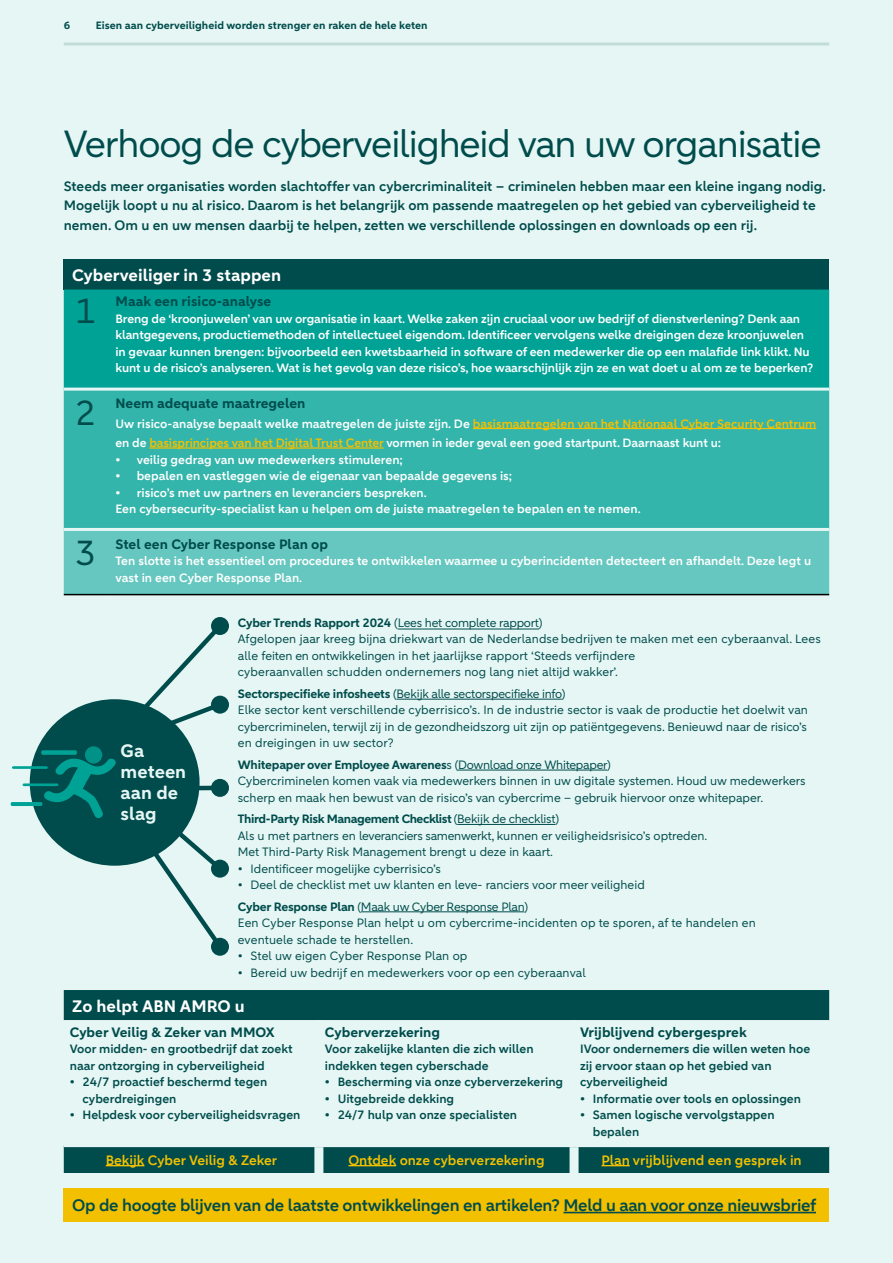
<style>
.page{position:relative;width:893px;height:1263px;background:#e5f6f4}
.page>*{position:absolute;margin:0;border:0;box-sizing:border-box;transform-origin:0 0}
.t1{font:37.5px "ABNAMRO Sans";letter-spacing:-.03em;color:#004c4c}
.t2{font:34.5px "ABNAMRO Sans";color:#004c4c}
.t3{font:700 17.85px/21.1px "ABNAMRO Sans";color:#e5f6f4}
.t4{font:600 16.5px "ABNAMRO Sans";letter-spacing:-.02em;color:#004c4c}
.t5{font:700 16.5px "ABNAMRO Sans";color:#fff}
.t6{font:600 13.5px/19.5px "ABNAMRO Sans";color:#004c4c}
.t7{font:700 13.5px "ABNAMRO Sans";color:#004c4c}
.t8{font:600 13.5px "ABNAMRO Sans";color:#f3c000}
.t9{font:12px/16.5px "ABNAMRO Sans";color:#004c4c}
.t10{font:600 12px/16.5px "ABNAMRO Sans";letter-spacing:-.01em;color:#fff}
.t11{font:600 12px/16.5px "ABNAMRO Sans";color:#004c4c}
.t12{font:700 10.5px "ABNAMRO Sans";color:#004c4c}
.s1{color:#f3c000}
.s2{font-weight:700}
</style>
<div class="page">
<div style="left:64px;top:259px;width:765px;height:31px;background:#004c4c"></div>
<div style="left:64px;top:290px;width:765px;height:98px;background:#00a296"></div>
<div style="left:64px;top:391px;width:765px;height:137px;background:#33b5ab"></div>
<div style="left:64px;top:531px;width:765px;height:63px;background:#66c7c0"></div>
<hr style="left:64px;top:594px;width:43px;height:1px;background:#000">
<hr style="left:107px;top:594px;width:722px;height:1px;background:#000">
<hr style="left:473px;top:428px;width:343px;height:1px;background:#f3c000">
<hr style="left:149px;top:447px;width:235px;height:2px;background:#f3c000">
<hr style="left:398px;top:628px;width:141px;height:1px;background:#004c4c">
<hr style="left:397px;top:699px;width:165px;height:1px;background:#004c4c">
<hr style="left:458px;top:769px;width:149px;height:1px;background:#004c4c">
<hr style="left:457px;top:824px;width:98px;height:1px;background:#004c4c">
<hr style="left:361px;top:911px;width:163px;height:1px;background:#004c4c">
<div style="left:64px;top:990px;width:765px;height:183px;background:#004c4c"></div>
<svg style="left:64px;top:1020px;width:765px;height:124px"></svg>
<div style="left:64px;top:1188px;width:765px;height:34px;background:#f3c000"></div>
<hr style="left:64px;top:1144px;width:255px;height:3px;background:#e5f6f4">
<hr style="left:319px;top:1144px;width:255px;height:3px;background:#e5f6f4">
<hr style="left:574px;top:1144px;width:255px;height:3px;background:#e5f6f4">
<div style="left:316px;top:1020px;width:6px;height:124px;background:#e5f6f4"></div>
<div style="left:571px;top:1020px;width:6px;height:124px;background:#e5f6f4"></div>
<div style="left:314px;top:1147px;width:9px;height:26px;background:#e5f6f4"></div>
<div style="left:570px;top:1147px;width:9px;height:26px;background:#e5f6f4"></div>
<hr style="left:106px;top:1165px;width:38px;height:1px;background:#f3c000">
<hr style="left:348px;top:1165px;width:48px;height:1px;background:#f3c000">
<svg style="left:601px;top:1165px;width:29px;height:1px"></svg>
<hr style="left:563px;top:1212px;width:253px;height:1px;background:#004c4c">
<div style="left:30px;top:699px;width:170px;height:167px;background:#004c4c;border-radius:50%"></div>
<hr style="left:12px;top:766px;width:36px;height:3px;background:#00a296">
<hr style="left:23px;top:783px;width:35px;height:3px;background:#00a296">
<hr style="left:11px;top:802px;width:31px;height:4px;background:#00a296;border-radius:2px">
<div style="left:85px;top:746px;width:17px;height:17px;background:#009287;border-radius:50%"></div>
<svg style="left:41px;top:750px;width:75px;height:68px"></svg>
<svg style="left:211px;top:617px;width:18px;height:18px"></svg>
<svg style="left:137px;top:620px;width:89px;height:109px"></svg>
<div style="left:211px;top:696px;width:18px;height:18px;background:#004c4c;border-radius:50%"></div>
<hr style="left:170px;top:786px;width:50px;height:4px;background:#004c4c">
<div style="left:211px;top:779px;width:18px;height:18px;background:#004c4c;border-radius:50%"></div>
<div style="left:211px;top:860px;width:18px;height:18px;background:#004c4c;border-radius:50%"></div>
<svg style="left:130px;top:808px;width:96px;height:145px"></svg>
<div style="left:211px;top:938px;width:18px;height:18px;background:#004c4c;border-radius:50%"></div>
<hr style="left:64px;top:43px;width:765px;height:3px;background:#004c4c">
<p class="t12" style="left:64px;top:19px;width:8px">6</p>
<p class="t12" style="left:96px;top:19px;width:333px">Eisen aan cyberveiligheid worden strenger en raken de hele keten</p>
<h1 class="t1" style="left:64px;top:119px;width:759px">Verhoog de cyberveiligheid van uw organisatie</h1>
<p class="t6" style="left:64px;top:176px;width:763px">Steeds meer organisaties worden slachtoffer van cybercriminaliteit – criminelen hebben maar een kleine ingang nodig.<br>Mogelijk loopt u nu al risico. Daarom is het belangrijk om passende maatregelen op het gebied van cyberveiligheid te nemen. Om u en uw mensen daarbij te helpen, zetten we verschillende oplossingen en downloads op een rij.</p>
<h3 class="t5" style="left:72px;top:264px;width:210px">Cyberveiliger in 3 stappen</h3>
<h2 class="t2" style="left:75px;top:288px;width:23px">1</h2>
<p class="t7" style="left:115px;top:293px;width:157px">Maak een risico-analyse</p>
<p class="t10" style="left:115px;top:310px;width:699px">Breng de ‘kroonjuwelen’ van uw organisatie in kaart. Welke zaken zijn cruciaal voor uw bedrijf of dienstverlening? Denk aan klantgegevens, productiemethoden of intellectueel eigendom. Identificeer vervolgens welke dreigingen deze kroonjuwelen in gevaar kunnen brengen: bijvoorbeeld een kwetsbaarheid in software of een medewerker die op een malafide link klikt. Nu kunt u de risico’s analyseren. Wat is het gevolg van deze risico’s, hoe waarschijnlijk zijn ze en wat doet u al om ze te beperken?</p>
<h2 class="t2" style="left:75px;top:390px;width:23px">2</h2>
<p class="t7" style="left:115px;top:395px;width:191px">Neem adequate maatregelen</p>
<p class="t10" style="left:115px;top:414px;width:702px;line-height:19.5px">Uw risico-analyse bepaalt welke maatregelen de juiste zijn. De <span class="s1">basismaatregelen van het Nationaal Cyber Security Centrum </span>en de <span class="s1">basisprincipes van het Digital Trust Center</span> vormen in ieder geval een goed startpunt. Daarnaast kunt u:</p>
<p class="t10" style="left:115px;top:451px;width:289px">• veilig gedrag van uw medewerkers stimuleren;</p>
<p class="t10" style="left:115px;top:468px;width:398px">• bepalen en vastleggen wie de eigenaar van bepaalde gegevens is;</p>
<p class="t10" style="left:115px;top:484px;width:527px">• risico’s met uw partners en leveranciers bespreken.<br>Een cybersecurity-specialist kan u helpen om de juiste maatregelen te bepalen en te nemen.</p>
<h2 class="t2" style="left:75px;top:530px;width:23px">3</h2>
<p class="t7" style="left:115px;top:535px;width:214px">Stel een Cyber Response Plan op</p>
<p class="t10" style="left:115px;top:553px;width:697px">Ten slotte is het essentieel om procedures te ontwikkelen waarmee u cyberincidenten detecteert en afhandelt. Deze legt u vast in een Cyber Response Plan.</p>
<p class="t9" style="left:238px;top:615px;width:584px"><span class="s2">Cyber Trends Rapport 2024</span> (Lees het complete rapport)<br>Afgelopen jaar kreeg bijna driekwart van de Nederlandse bedrijven te maken met een cyberaanval. Lees alle feiten en ontwikkelingen in het jaarlijkse rapport ‘Steeds verfijndere<br>cyberaanvallen schudden ondernemers nog lang niet altijd wakker’.</p>
<p class="t9" style="left:238px;top:686px;width:572px"><span class="s2">Sectorspecifieke infosheets</span> (Bekijk alle sectorspecifieke info)<br>Elke sector kent verschillende cyberrisico’s. In de industrie sector is vaak de productie het doelwit van cybercriminelen, terwijl zij in de gezondheidszorg uit zijn op patiëntgegevens. Benieuwd naar de risico’s en dreigingen in uw sector?</p>
<p class="t9" style="left:238px;top:756px;width:569px"><span class="s2">Whitepaper over Employee Awarenes</span>s (Download onze Whitepaper)<br>Cybercriminelen komen vaak via medewerkers binnen in uw digitale systemen. Houd uw medewerkers scherp en maak hen bewust van de risico’s van cybercrime – gebruik hiervoor onze whitepaper.</p>
<p class="t9" style="left:238px;top:811px;width:471px"><span class="s2">Third-Party Risk Management Checklist</span> (Bekijk de checklist)<br>Als u met partners en leveranciers samenwerkt, kunnen er veiligheidsrisico’s optreden.<br>Met Third-Party Risk Management brengt u deze in kaart.</p>
<p class="t9" style="left:238px;top:860px;width:205px">• Identificeer mogelijke cyberrisico’s</p>
<p class="t9" style="left:238px;top:874px;width:408px;line-height:21.5px">• Deel de checklist met uw klanten en leve- ranciers voor meer veiligheid<br><span class="s2">Cyber Response Plan</span> (Maak uw Cyber Response Plan)</p>
<p class="t9" style="left:238px;top:915px;width:519px">Een Cyber Response Plan helpt u om cybercrime-incidenten op te sporen, af te handelen en eventuele schade te herstellen.</p>
<p class="t9" style="left:238px;top:948px;width:231px">• Stel uw eigen Cyber Response Plan op</p>
<p class="t9" style="left:238px;top:964px;width:350px">• Bereid uw bedrijf en medewerkers voor op een cyberaanval</p>
<h3 class="t5" style="left:72px;top:995px;width:174px">Zo helpt ABN AMRO u</h3>
<p class="t7" style="left:70px;top:1023px;width:206px">Cyber Veilig &amp; Zeker van MMOX</p>
<p class="t11" style="left:70px;top:1041px;width:224px">Voor midden- en grootbedrijf dat zoekt naar ontzorging in cyberveiligheid</p>
<p class="t11" style="left:83px;top:1074px;width:186px;text-indent:-13px">• 24/7 proactief beschermd tegen cyberdreigingen</p>
<p class="t11" style="left:70px;top:1107px;width:232px">• Helpdesk voor cyberveiligheidsvragen</p>
<h3 class="t3" style="left:121px;top:740px;width:67px">Ga meteen aan de slag</h3>
<p class="t7" style="left:325px;top:1023px;width:117px">Cyberverzekering</p>
<p class="t11" style="left:325px;top:1041px;width:210px">Voor zakelijke klanten die zich willen indekken tegen cyberschade</p>
<p class="t11" style="left:325px;top:1074px;width:240px">• Bescherming via onze cyberverzekering</p>
<p class="t11" style="left:325px;top:1090px;width:131px">• Uitgebreide dekking</p>
<p class="t11" style="left:325px;top:1107px;width:194px">• 24/7 hulp van onze specialisten</p>
<p class="t7" style="left:580px;top:1023px;width:168px">Vrijblijvend cybergesprek</p>
<p class="t11" style="left:580px;top:1041px;width:232px">IVoor ondernemers die willen weten hoe zij ervoor staan op het gebied van cyberveiligheid</p>
<p class="t11" style="left:580px;top:1090px;width:222px">• Informatie over tools en oplossingen</p>
<p class="t11" style="left:593px;top:1107px;width:183px;text-indent:-13px">• Samen logische vervolgstappen bepalen</p>
<p class="t8" style="left:106px;top:1151px;width:173px">Bekijk Cyber Veilig &amp; Zeker</p>
<p class="t8" style="left:348px;top:1151px;width:198px">Ontdek onze cyberverzekering</p>
<p class="t8" style="left:601px;top:1151px;width:202px">Plan vrijblijvend een gesprek in</p>
<h3 class="t4" style="left:72px;top:1195px;width:745px">Op de hoogte blijven van de laatste ontwikkelingen en artikelen? Meld u aan voor onze nieuwsbrief</h3>
</div>
